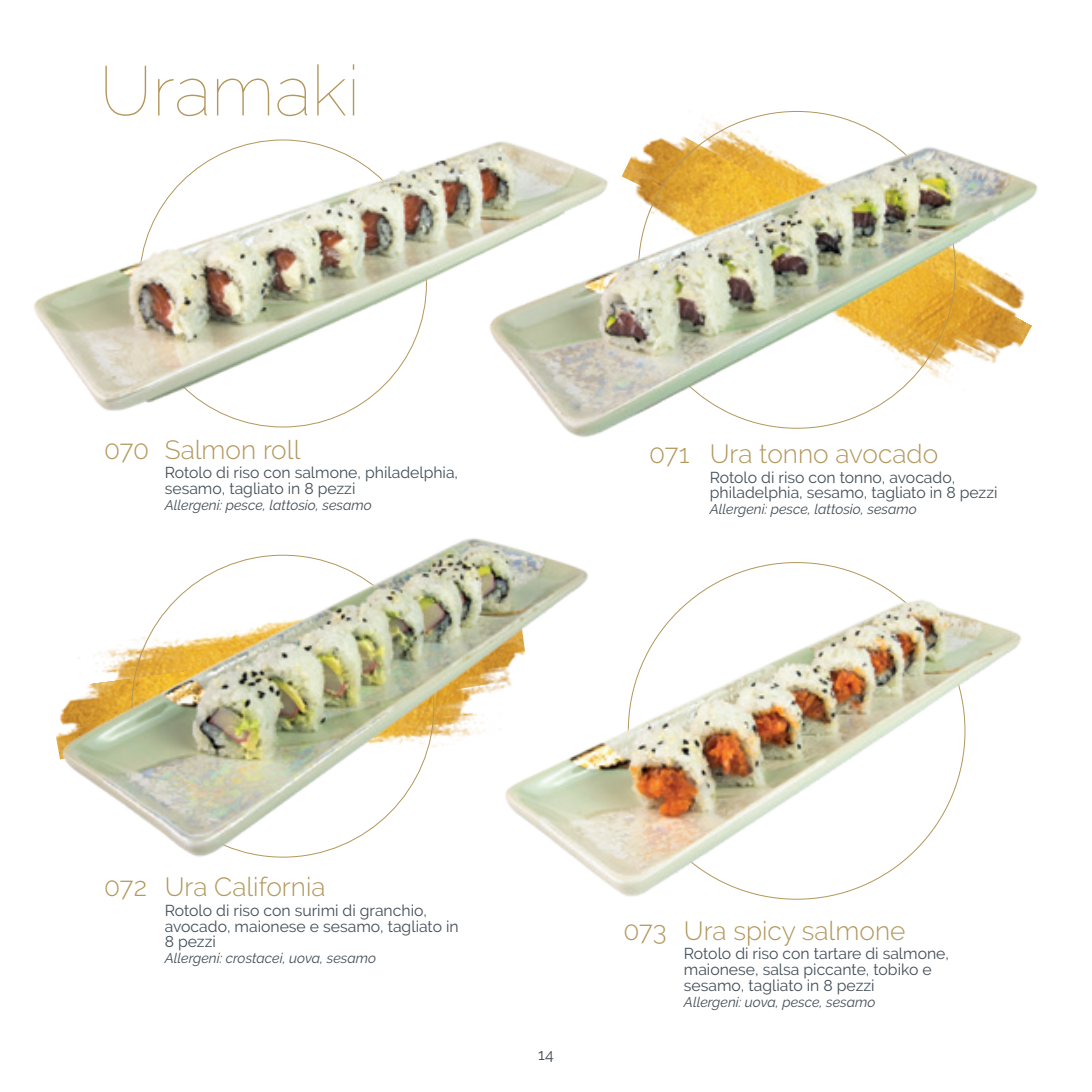
<style>
.page{position:relative;width:1092px;height:1092px;background:#fff}
.page>*{position:absolute;margin:0;border:0;box-sizing:border-box;transform-origin:0 0}
.t1{font:100 70px "Raleway";color:#b3975c}
.t2{font:300 26.25px "Raleway";color:#b3975c}
.t3{font:15.75px/15.8px "Raleway";color:#434e57}
.t4{font:italic 14px "Raleway";color:#434e57}
</style>
<div class="page">
<img style="left:34px;top:139px;width:436px;height:283px">
<img style="left:470px;top:129px;width:568px;height:309px">
<img style="left:599px;top:562px;width:423px;height:338px">
<img style="left:56px;top:538px;width:559px;height:339px">
<p class="t1" style="left:99px;top:50px;width:262px">Uramaki</p>
<p class="t2" style="left:104px;top:434px;width:47px">070</p>
<p class="t2" style="left:165px;top:434px;width:137px">Salmon roll</p>
<p class="t3" style="left:165px;top:465px;width:295px">Rotolo di riso con salmone, philadelphia, sesamo, tagliato in 8 pezzi</p>
<p class="t4" style="left:165px;top:496px;width:208px">Allergeni: pesce, lattosio, sesamo</p>
<p class="t2" style="left:649px;top:438px;width:42px">071</p>
<p class="t2" style="left:709px;top:438px;width:230px">Ura tonno avocado</p>
<p class="t3" style="left:709px;top:469px;width:289px">Rotolo di riso con tonno, avocado, philadelphia, sesamo, tagliato in 8 pezzi</p>
<p class="t4" style="left:709px;top:501px;width:208px">Allergeni: pesce, lattosio, sesamo</p>
<p class="t2" style="left:104px;top:871px;width:44px">072</p>
<p class="t2" style="left:165px;top:871px;width:162px">Ura California</p>
<p class="t3" style="left:165px;top:902px;width:295px">Rotolo di riso con surimi di granchio, avocado, maionese e sesamo, tagliato in<br>8 pezzi</p>
<p class="t4" style="left:165px;top:949px;width:213px">Allergeni: crostacei, uova, sesamo</p>
<p class="t3" style="left:538px;top:1046px;width:17px">14</p>
<p class="t2" style="left:623px;top:914px;width:45px">073</p>
<p class="t2" style="left:683px;top:914px;width:223px">Ura spicy salmone</p>
<p class="t3" style="left:683px;top:945px;width:267px">Rotolo di riso con tartare di salmone, maionese, salsa piccante, tobiko e sesamo, tagliato in 8 pezzi</p>
<p class="t4" style="left:683px;top:993px;width:193px">Allergeni: uova, pesce, sesamo</p>
</div>
